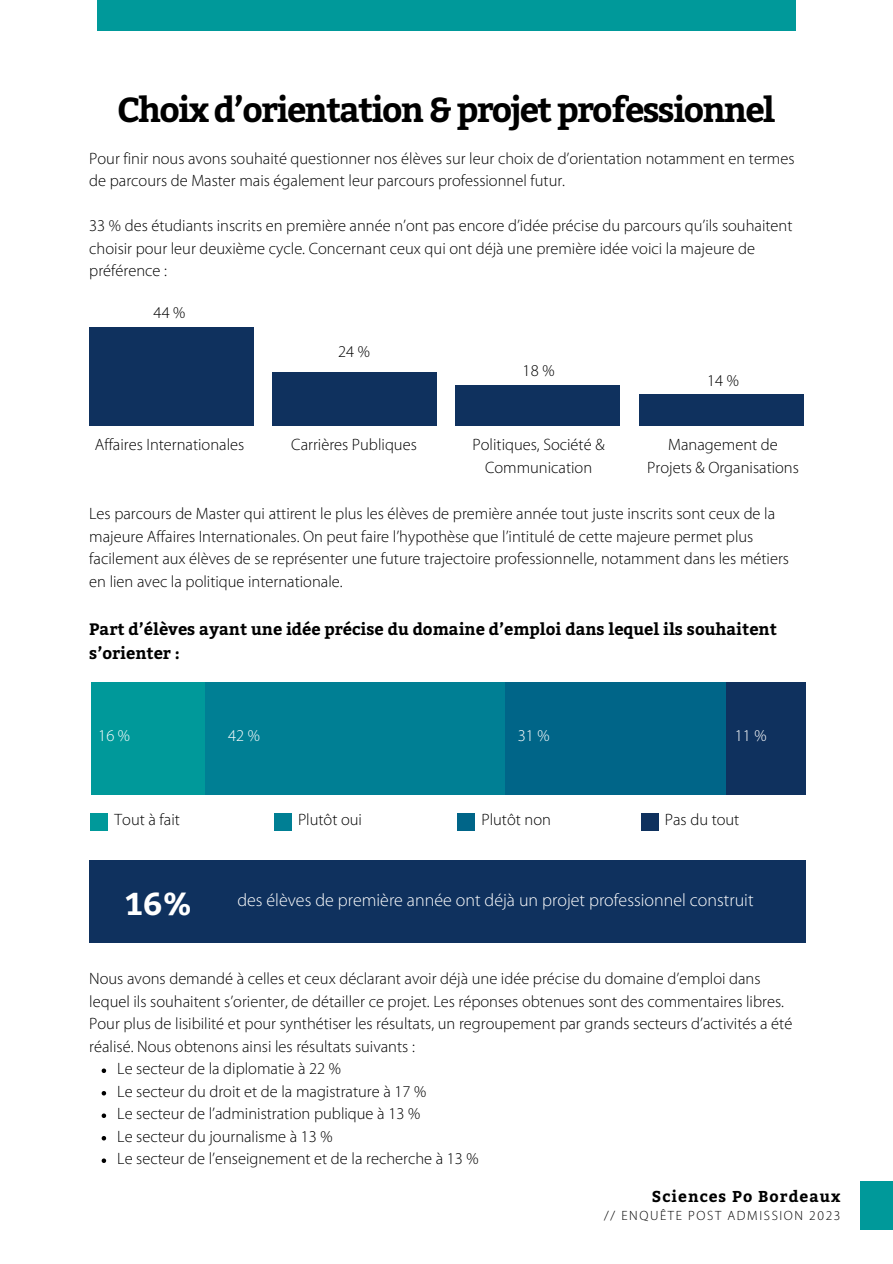
<style>
.page{position:relative;width:893px;height:1264px;background:#fff}
.page>*{position:absolute;margin:0;border:0;box-sizing:border-box;transform-origin:0 0}
.t1{font:700 34.5px "Bitter";letter-spacing:-.05em;color:#000}
.t2{font:700 31.5px "Bitter";color:#fff}
.t3{font:300 18px "Myriad Pro";color:#fff}
.t4{font:300 16.5px/22.5px "Myriad Pro";color:#000}
.t5{font:700 16.5px/23.5px "Bitter";color:#000}
.t6{font:300 16.5px "Myriad Pro";color:#fff}
.t7{font:700 15.75px "Bitter";letter-spacing:.07em;color:#000}
.t8{font:300 13.5px "Myriad Pro";letter-spacing:.12em;color:#000}
</style>
<div class="page">
<div style="left:860px;top:1181px;width:32px;height:48px;background:#00999a"></div>
<div style="left:97px;top:0;width:698px;height:30px;background:#00999a"></div>
<div style="left:89px;top:327px;width:165px;height:99px;background:#0f315e"></div>
<div style="left:272px;top:372px;width:165px;height:54px;background:#0f315e"></div>
<div style="left:455px;top:385px;width:165px;height:41px;background:#0f315e"></div>
<div style="left:638px;top:394px;width:165px;height:32px;background:#0f315e"></div>
<div style="left:91px;top:682px;width:114px;height:112px;background:#00999a"></div>
<div style="left:205px;top:682px;width:300px;height:112px;background:#007f94"></div>
<div style="left:505px;top:682px;width:221px;height:112px;background:#006588"></div>
<div style="left:726px;top:682px;width:79px;height:112px;background:#0f315e"></div>
<div style="left:91px;top:813px;width:17px;height:17px;background:#00999a"></div>
<div style="left:274px;top:813px;width:17px;height:17px;background:#007f94"></div>
<div style="left:457px;top:813px;width:17px;height:17px;background:#006588"></div>
<div style="left:641px;top:813px;width:17px;height:17px;background:#0f315e"></div>
<div style="left:89px;top:860px;width:716px;height:82px;background:#0f315e"></div>
<svg style="left:102px;top:1068px;width:4px;height:4px"></svg>
<svg style="left:102px;top:1091px;width:4px;height:4px"></svg>
<svg style="left:102px;top:1113px;width:4px;height:4px"></svg>
<svg style="left:102px;top:1136px;width:4px;height:4px"></svg>
<svg style="left:102px;top:1158px;width:4px;height:4px"></svg>
<p class="t1" style="left:117px;top:84px;width:659px">Choix d’orientation &amp; projet professionnel</p>
<p class="t4" style="left:89px;top:148px;width:706px">Pour finir nous avons souhaité questionner nos élèves sur leur choix de d’orientation notamment en termes de parcours de Master mais également leur parcours professionnel futur.</p>
<p class="t4" style="left:89px;top:216px;width:704px">33 % des étudiants inscrits en première année n’ont pas encore d’idée précise du parcours qu’ils souhaitent choisir pour leur deuxième cycle. Concernant ceux qui ont déjà une première idée voici la majeure de préférence :</p>
<p class="t4" style="left:154px;top:302px;width:33px">44%</p>
<p class="t4" style="left:338px;top:342px;width:33px">24%</p>
<p class="t4" style="left:522px;top:361px;width:33px">18%</p>
<p class="t4" style="left:707px;top:370px;width:33px">14%</p>
<p class="t4" style="left:95px;top:435px;width:151px">Affaires Internationales</p>
<p class="t4" style="left:291px;top:435px;width:127px">Carrières Publiques</p>
<p class="t4" style="left:472px;top:435px;width:133px;text-align:center">Politiques, Société &amp;<br>Communication</p>
<p class="t4" style="left:647px;top:435px;width:153px;text-align:center">Management de<br>Projets &amp; Organisations</p>
<p class="t4" style="left:89px;top:503px;width:701px">Les parcours de Master qui attirent le plus les élèves de première année tout juste inscrits sont ceux de la majeure Affaires Internationales. On peut faire l’hypothèse que l’intitulé de cette majeure permet plus facilement aux élèves de se représenter une future trajectoire professionnelle, notamment dans les métiers en lien avec la politique internationale.</p>
<p class="t5" style="left:89px;top:616px;width:689px">Part d’élèves ayant une idée précise du domaine d’emploi dans lequel ils souhaitent s’orienter :</p>
<p class="t6" style="left:98px;top:729px;width:33px">16%</p>
<p class="t6" style="left:228px;top:729px;width:33px">42%</p>
<p class="t6" style="left:518px;top:729px;width:33px">31%</p>
<p class="t6" style="left:734px;top:729px;width:33px">11%</p>
<p class="t4" style="left:115px;top:809px;width:67px">Tout à fait</p>
<p class="t4" style="left:298px;top:809px;width:66px">Plutôt oui</p>
<p class="t4" style="left:481px;top:809px;width:71px">Plutôt non</p>
<p class="t4" style="left:664px;top:809px;width:76px">Pas du tout</p>
<p class="t2" style="left:125px;top:880px;width:68px">16%</p>
<p class="t3" style="left:237px;top:892px;width:517px">des élèves de première année ont déjà un projet professionnel construit</p>
<p class="t4" style="left:89px;top:968px;width:704px">Nous avons demandé à celles et ceux déclarant avoir déjà une idée précise du domaine d’emploi dans lequel ils souhaitent s’orienter, de détailler ce projet. Les réponses obtenues sont des commentaires libres.<br>Pour plus de lisibilité et pour synthétiser les résultats, un regroupement par grands secteurs d’activités a été réalisé. Nous obtenons ainsi les résultats suivants :</p>
<p class="t4" style="left:117px;top:1058px;width:225px">Le secteur de la diplomatie à 22 %</p>
<p class="t4" style="left:117px;top:1081px;width:310px">Le secteur du droit et de la magistrature à 17 %</p>
<p class="t4" style="left:117px;top:1103px;width:304px">Le secteur de l’administration publique à 13 %</p>
<p class="t4" style="left:117px;top:1126px;width:217px">Le secteur du journalisme à 13 %</p>
<p class="t4" style="left:117px;top:1148px;width:363px">Le secteur de l’enseignement et de la recherche à 13 %</p>
<p class="t7" style="left:651px;top:1184px;width:190px">Sciences Po Bordeaux</p>
<p class="t8" style="left:604px;top:1210px;width:238px">// ENQUÊTE POST ADMISSION 2023</p>
</div>
